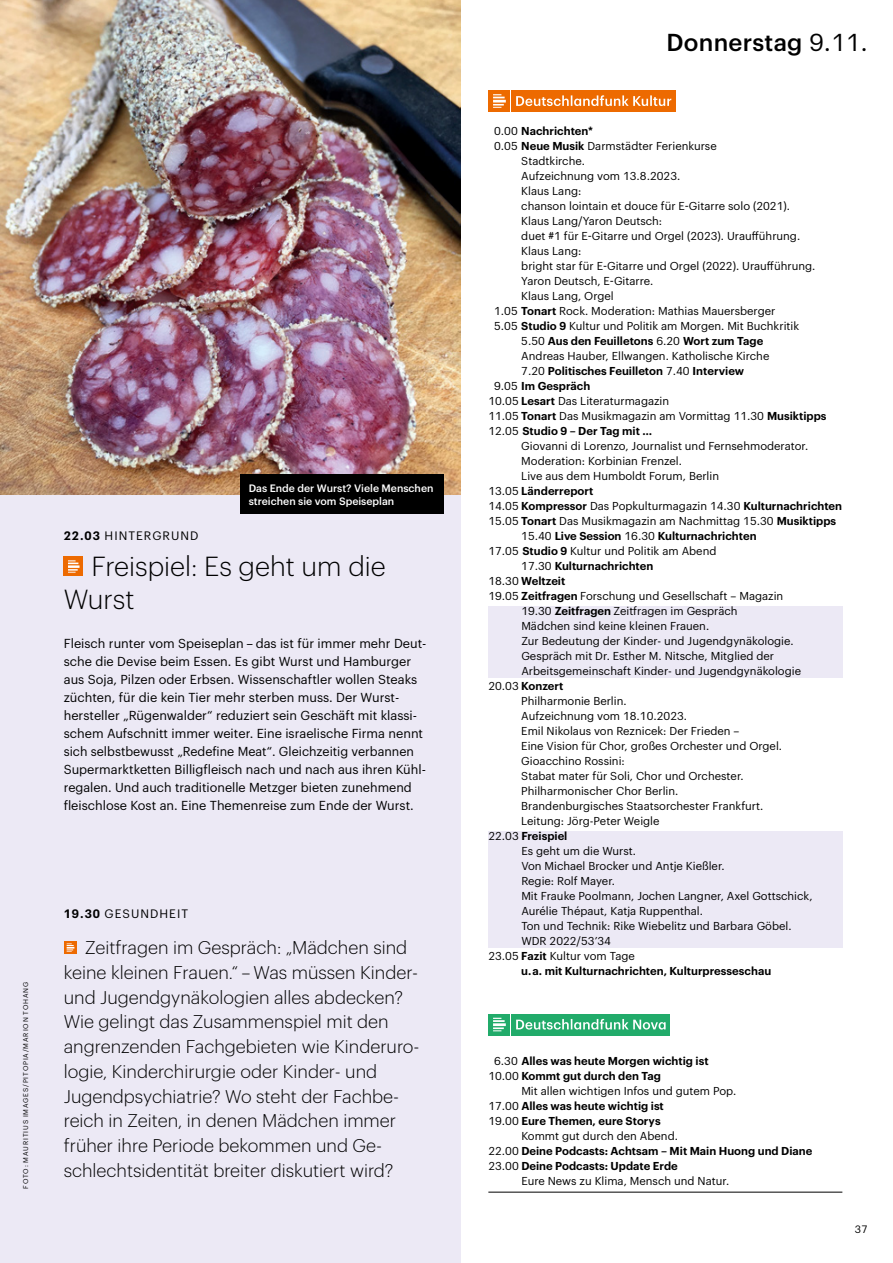
<style>
.page{position:relative;width:893px;height:1263px;background:#fff}
.page>*{position:absolute;margin:0;border:0;box-sizing:border-box;transform-origin:0 0}
.t1{font:300 27px/33px "Graphik";color:#000}
.t2{font:500 24px "Graphik";letter-spacing:.01em;color:#000}
.t3{font:300 18px/24.8px "Graphik";color:#000}
.t4{font:12.75px/18px "Graphik";color:#000}
.t5{font:12px "Graphik";letter-spacing:.085em;color:#000}
.t6{font:11.25px "Graphik";color:#000}
.t7{font:600 11.25px/15px "Graphik";color:#000}
.t8{font:500 10.5px/13.5px "Graphik";color:#fff}
.t9{font:10.5px "Graphik";color:#000}
.t10{font:6.75px "Graphik";letter-spacing:.125em;color:#000}
.s1{font-weight:600}
.s2{font-weight:400}
</style>
<div class="page">
<div style="left:0;top:0;width:460px;height:1263px;background:#ece9f5"></div>
<div style="left:488px;top:90px;width:22px;height:22px;background:#ed6a00"></div>
<svg style="left:493px;top:94px;width:13px;height:14px"></svg>
<div style="left:511px;top:90px;width:164px;height:22px;background:#ed6a00"></div>
<svg style="left:516px;top:95px;width:155px;height:11px"></svg>
<img style="left:0;top:0;width:460px;height:494px">
<div style="left:64px;top:557px;width:19px;height:19px;background:#ed6a00"></div>
<svg style="left:68px;top:560px;width:12px;height:13px"></svg>
<div style="left:488px;top:606px;width:354px;height:71px;background:#ece9f5"></div>
<div style="left:488px;top:831px;width:354px;height:116px;background:#ece9f5"></div>
<hr style="left:488px;top:1192px;width:354px;height:1px;background:#000">
<div style="left:488px;top:1014px;width:22px;height:21px;background:#21ab6a"></div>
<div style="left:511px;top:1014px;width:159px;height:21px;background:#21ab6a"></div>
<svg style="left:493px;top:1018px;width:13px;height:13px"></svg>
<svg style="left:516px;top:1019px;width:150px;height:10px"></svg>
<svg style="left:64px;top:941px;width:13px;height:13px"></svg>
<svg style="left:67px;top:943px;width:7px;height:9px"></svg>
<div style="left:240px;top:475px;width:204px;height:39px;background:#000"></div>
<p class="t8" style="left:249px;top:480px;width:186px">Das Ende der Wurst? Viele Menschen streichen sie vom Speiseplan</p>
<p class="t5" style="left:64px;top:527px;width:136px"><span class="s1">22.03</span> HINTERGRUND</p>
<h1 class="t1" style="left:64px;top:548px;width:324px;text-indent:28px">Freispiel: Es geht um die<br>Wurst</h1>
<p class="t4" style="left:64px;top:633px;width:364px">Fleisch runter vom Speiseplan – das ist für immer mehr Deut&shy;sche die Devise beim Essen. Es gibt Wurst und Hamburger aus Soja, Pilzen oder Erbsen. Wissenschaftler wollen Steaks züchten, für die kein Tier mehr sterben muss. Der Wurst&shy;hersteller „Rügenwalder“ reduziert sein Geschäft mit klassi&shy;schem Aufschnitt immer weiter. Eine israelische Firma nennt sich selbstbewusst „Redefine Meat“. Gleichzeitig verbannen Supermarktketten Billigfleisch nach und nach aus ihren Kühl&shy;regalen. Und auch traditionelle Metzger bieten zunehmend fleischlose Kost an. Eine Themenreise zum Ende der Wurst.</p>
<p class="t10" style="left:21px;top:1189px;width:209px;rotate:-90deg">FOTO: MAURITIUS IMAGES/PITOPIA/MARION TOHANG</p>
<p class="t5" style="left:64px;top:905px;width:126px"><span class="s1">19.30</span> GESUNDHEIT</p>
<p class="t3" style="left:64px;top:934px;width:357px;text-indent:21px">Zeitfragen im Gespräch: „Mädchen sind keine kleinen Frauen.“ – Was müssen Kinder&shy;und Jugendgynäkologien alles abdecken?<br>Wie gelingt das Zusammenspiel mit den angrenzenden Fachgebieten wie Kinderuro&shy;logie, Kinderchirurgie oder Kinder- und Jugendpsychiatrie? Wo steht der Fachbe&shy;reich in Zeiten, in denen Mädchen immer früher ihre Periode bekommen und Ge&shy;schlechtsidentität breiter diskutiert wird?</p>
<h2 class="t2" style="left:667px;top:24px;width:202px">Donnerstag <span class="s2">9.11.</span></h2>
<p class="t7" style="left:494px;top:122px;width:100px"><span class="s2">0.00</span> Nachrichten*</p>
<p class="t6" style="left:494px;top:138px;width:224px">0.05 <span class="s1">Neue Musik</span> Darmstädter Ferienkurse</p>
<p class="t6" style="left:521px;top:153px;width:65px">Stadtkirche.</p>
<p class="t6" style="left:521px;top:168px;width:160px">Aufzeichnung vom 13.8.2023.</p>
<p class="t6" style="left:521px;top:183px;width:62px">Klaus Lang:</p>
<p class="t6" style="left:521px;top:198px;width:270px">chanson lointain et douce für E-Gitarre solo (2021).</p>
<p class="t6" style="left:521px;top:213px;width:142px">Klaus Lang/Yaron Deutsch:</p>
<p class="t6" style="left:521px;top:228px;width:280px">duet #1 für E-Gitarre und Orgel (2023). Uraufführung.</p>
<p class="t6" style="left:521px;top:242px;width:62px">Klaus Lang:</p>
<p class="t6" style="left:521px;top:257px;width:296px">bright star für E-Gitarre und Orgel (2022). Uraufführung.</p>
<p class="t6" style="left:521px;top:272px;width:134px">Yaron Deutsch, E-Gitarre.</p>
<p class="t6" style="left:521px;top:287px;width:94px">Klaus Lang, Orgel</p>
<p class="t6" style="left:494px;top:302px;width:283px">1.05 <span class="s1">Tonart</span> Rock. Moderation: Mathias Mauersberger</p>
<p class="t6" style="left:494px;top:317px;width:307px">5.05 <span class="s1">Studio 9</span> Kultur und Politik am Morgen. Mit Buchkritik</p>
<p class="t7" style="left:521px;top:332px;width:243px"><span class="s2">5.50</span> Aus den Feuilletons <span class="s2">6.20</span> Wort zum Tage</p>
<p class="t6" style="left:521px;top:347px;width:250px">Andreas Hauber, Ellwangen. Katholische Kirche</p>
<p class="t7" style="left:521px;top:362px;width:224px"><span class="s2">7.20</span> Politisches Feuilleton <span class="s2">7.40</span> Interview</p>
<p class="t7" style="left:494px;top:377px;width:98px"><span class="s2">9.05</span> Im Gespräch</p>
<p class="t6" style="left:488px;top:392px;width:182px">10.05 <span class="s1">Lesart</span> Das Literaturmagazin</p>
<p class="t6" style="left:488px;top:407px;width:340px">11.05 <span class="s1">Tonart</span> Das Musikmagazin am Vormittag 11.30 <span class="s1">Musiktipps</span></p>
<p class="t7" style="left:488px;top:422px;width:165px"><span class="s2">12.05</span> Studio 9 – Der Tag mit …</p>
<p class="t6" style="left:521px;top:437px;width:288px">Giovanni di Lorenzo, Journalist und Fernsehmoderator.</p>
<p class="t6" style="left:521px;top:452px;width:162px">Moderation: Korbinian Frenzel.</p>
<p class="t6" style="left:521px;top:467px;width:199px">Live aus dem Humboldt Forum, Berlin</p>
<p class="t7" style="left:488px;top:482px;width:106px"><span class="s2">13.05</span> Länderreport</p>
<p class="t6" style="left:488px;top:497px;width:355px">14.05 <span class="s1">Kompressor</span> Das Popkulturmagazin 14.30 <span class="s1">Kulturnachrichten</span></p>
<p class="t6" style="left:488px;top:512px;width:349px">15.05 <span class="s1">Tonart</span> Das Musikmagazin am Nachmittag 15.30 <span class="s1">Musiktipps</span></p>
<p class="t7" style="left:521px;top:527px;width:237px"><span class="s2">15.40</span> Live Session <span class="s2">16.30</span> Kulturnachrichten</p>
<p class="t6" style="left:488px;top:542px;width:230px">17.05 <span class="s1">Studio 9</span> Kultur und Politik am Abend</p>
<p class="t7" style="left:521px;top:557px;width:134px"><span class="s2">17.30</span> Kulturnachrichten</p>
<p class="t7" style="left:488px;top:572px;width:78px"><span class="s2">18.30</span> Weltzeit</p>
<p class="t6" style="left:488px;top:587px;width:296px">19.05 <span class="s1">Zeitfragen</span> Forschung und Gesellschaft – Magazin</p>
<p class="t6" style="left:521px;top:602px;width:218px">19.30 <span class="s1">Zeitfragen</span> Zeitfragen im Gespräch</p>
<p class="t6" style="left:521px;top:617px;width:189px">Mädchen sind keine kleinen Frauen.</p>
<p class="t6" style="left:521px;top:632px;width:274px">Zur Bedeutung der Kinder- und Jugendgynäkologie.</p>
<p class="t6" style="left:521px;top:647px;width:254px">Gespräch mit Dr. Esther M. Nitsche, Mitglied der</p>
<p class="t6" style="left:521px;top:662px;width:281px">Arbeitsgemeinschaft Kinder- und Jugendgynäkologie</p>
<p class="t7" style="left:488px;top:677px;width:77px"><span class="s2">20.03</span> Konzert</p>
<p class="t6" style="left:521px;top:692px;width:107px">Philharmonie Berlin.</p>
<p class="t6" style="left:521px;top:707px;width:167px">Aufzeichnung vom 18.10.2023.</p>
<p class="t6" style="left:521px;top:722px;width:220px">Emil Nikolaus von Reznicek: Der Frieden –</p>
<p class="t6" style="left:521px;top:737px;width:262px">Eine Vision für Chor, großes Orchester und Orgel.</p>
<p class="t6" style="left:521px;top:752px;width:105px">Gioacchino Rossini:</p>
<p class="t6" style="left:521px;top:767px;width:224px">Stabat mater für Soli, Chor und Orchester.</p>
<p class="t6" style="left:521px;top:782px;width:159px">Philharmonischer Chor Berlin.</p>
<p class="t6" style="left:521px;top:797px;width:244px">Brandenburgisches Staatsorchester Frankfurt.</p>
<p class="t6" style="left:521px;top:812px;width:140px">Leitung: Jörg-Peter Weigle</p>
<p class="t7" style="left:488px;top:827px;width:81px"><span class="s2">22.03</span> Freispiel</p>
<p class="t6" style="left:521px;top:842px;width:116px">Es geht um die Wurst.</p>
<p class="t6" style="left:521px;top:857px;width:205px">Von Michael Brocker und Antje Kießler.</p>
<p class="t6" style="left:521px;top:872px;width:95px">Regie: Rolf Mayer.</p>
<p class="t6" style="left:521px;top:887px;width:293px">Mit Frauke Poolmann, Jochen Langner, Axel Gottschick,</p>
<p class="t6" style="left:521px;top:902px;width:183px">Aurélie Thépaut, Katja Ruppenthal.</p>
<p class="t6" style="left:521px;top:917px;width:272px">Ton und Technik: Rike Wiebelitz und Barbara Göbel.</p>
<p class="t6" style="left:521px;top:932px;width:91px">WDR 2022/53’34</p>
<p class="t6" style="left:488px;top:947px;width:148px">23.05 <span class="s1">Fazit</span> Kultur vom Tage</p>
<p class="t7" style="left:521px;top:962px;width:251px">u. a. mit Kulturnachrichten, Kulturpresseschau</p>
<p class="t7" style="left:488px;top:1052px;width:222px;text-indent:6px"><span class="s2">6.30</span> Alles was heute Morgen wichtig ist<br><span class="s2">10.00</span> Kommt gut durch den Tag</p>
<p class="t6" style="left:521px;top:1083px;width:216px">Mit allen wichtigen Infos und gutem Pop.</p>
<p class="t7" style="left:488px;top:1097px;width:177px"><span class="s2">17.00</span> Alles was heute wichtig ist</p>
<p class="t7" style="left:488px;top:1112px;width:174px"><span class="s2">19.00</span> Eure Themen, eure Storys</p>
<p class="t6" style="left:521px;top:1128px;width:158px">Kommt gut durch den Abend.</p>
<p class="t7" style="left:488px;top:1142px;width:326px"><span class="s2">22.00</span> Deine Podcasts: Achtsam – Mit Main Huong und Diane</p>
<p class="t7" style="left:488px;top:1157px;width:191px"><span class="s2">23.00</span> Deine Podcasts: Update Erde</p>
<p class="t6" style="left:521px;top:1172px;width:209px">Eure News zu Klima, Mensch und Natur.</p>
<p class="t9" style="left:855px;top:1221px;width:14px">37</p>
</div>
